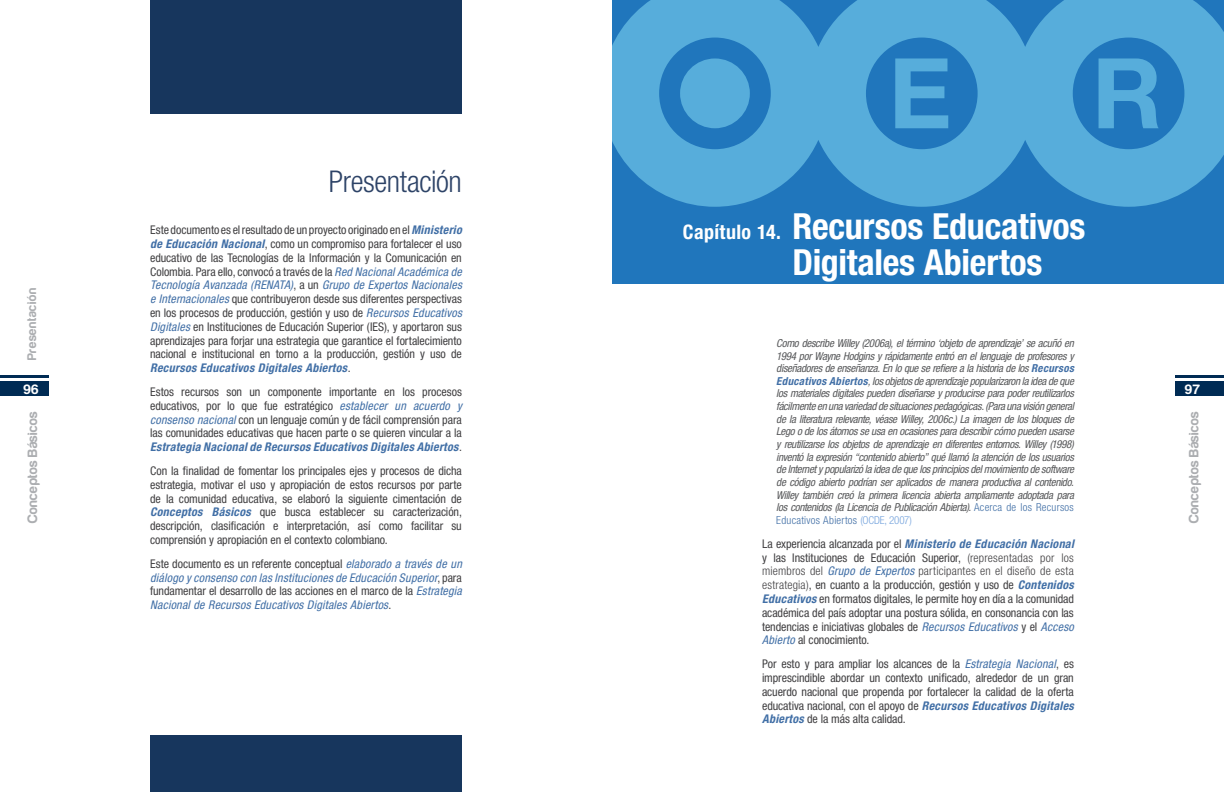
<style>
.page{position:relative;width:1224px;height:792px;background:#fff}
.page>*{position:absolute;margin:0;border:0;box-sizing:border-box;transform-origin:0 0}
.t1{font:700 condensed 36px/36px "Helvetica Neue LT Std";letter-spacing:-.005em;color:#fff}
.Título_2B{font:300 condensed 30px "Helvetica Neue LT Std";letter-spacing:-.015em;color:#2d4367}
.t2{font:700 14px "Harabara";letter-spacing:.02em;color:#acaeb1}
.t3{font:700 14px "Harabara";color:#fff}
.pageMarkL{font:700 13px "Harabara";letter-spacing:.035em;color:#acaeb1}
.t4{font:condensed 12px/13.8px "Helvetica Neue LT Std";letter-spacing:-.01em;color:#414042;text-align:justify}
.t5{font:italic condensed 12px/13.8px "Helvetica Neue LT Std";letter-spacing:.02em;color:#416fa6;text-align:justify}
.t6{font:italic condensed 11px/12.7px "Helvetica Neue LT Std";letter-spacing:-.03em;color:#58595b;text-align:justify}
.s1{font-weight:700;font-style:italic;color:#416fa6}
.s2{font-style:italic;color:#416fa6}
.s3{font-style:normal;color:#414042}
.s4{font-size:20px}
.s5{font-weight:700;color:#416fa6}
.s6{font-weight:300;font-style:normal;color:#416fa6}
.s7{font-weight:300;font-style:normal;color:#76a4dd}
.s8{font-weight:300}
</style>
<div class="page">
<div style="left:0;top:382px;width:48px;height:14px;background:#002b54"></div>
<hr style="left:0;top:375px;width:48px;height:3px;background:#002b54">
<div style="left:1176px;top:382px;width:48px;height:14px;background:#002b54"></div>
<hr style="left:1176px;top:375px;width:48px;height:3px;background:#002b54">
<div style="left:150px;top:0;width:312px;height:113px;background:#17365d"></div>
<div style="left:150px;top:735px;width:312px;height:57px;background:#17365d"></div>
<div style="left:612px;top:0;width:612px;height:283px;background:#2076bc"></div>
<svg style="left:612px;top:0;width:612px;height:207px;fill:#57addb"></svg>
<div style="left:680px;top:58px;width:70px;height:70px;background:#57addb;border-radius:50%"></div>
<svg style="left:895px;top:58px;width:53px;height:70px"></svg>
<svg style="left:1099px;top:58px;width:60px;height:70px"></svg>
<p class="pageMarkL" style="left:25px;top:360px;width:73px;rotate:-90deg">Presentación</p>
<p class="t3" style="left:24px;top:382px;width:16px">96</p>
<p class="t2" style="left:25px;top:523px;width:114px;rotate:-90deg">Conceptos Básicos</p>
<p class="Título_2B" style="left:329px;top:164px;width:135px">Presentación</p>
<p class="t4" style="left:150px;top:223px;width:313px">Este documento es el resultado de un proyecto originado en el <span class="s1">Ministerio de Educación Nacional</span>, como un compromiso para fortalecer el uso educativo de las Tecnologías de la Información y la Comunicación en Colombia. Para ello, convocó a través de la <span class="s2">Red Nacional Académica de Tecnología Avanzada (RENATA)</span>, a un <span class="s2">Grupo de Expertos Nacionales e Internacionales</span> que contribuyeron desde sus diferentes perspectivas en los procesos de producción, gestión y uso de <span class="s2">Recursos Educativos Digitales</span> en Instituciones de Educación Superior (IES), y aportaron sus aprendizajes para forjar una estrategia que garantice el fortalecimiento nacional e institucional en torno a la producción, gestión y uso de <span class="s1">Recursos Educativos Digitales Abiertos</span>.</p>
<p class="t4" style="left:150px;top:385px;width:313px">Estos recursos son un componente importante en los procesos educativos, por lo que fue estratégico <span class="s2">establecer un acuerdo y consenso nacional</span> con un lenguaje común y de fácil comprensión para las comunidades educativas que hacen parte o se quieren vincular a la <span class="s1">Estrategia Nacional de Recursos Educativos Digitales Abiertos</span>.</p>
<p class="t4" style="left:150px;top:464px;width:313px">Con la finalidad de fomentar los principales ejes y procesos de dicha estrategia, motivar el uso y apropiación de estos recursos por parte de la comunidad educativa, se elaboró la siguiente cimentación de <span class="s1">Conceptos Básicos</span> que busca establecer su caracterización, descripción, clasificación e interpretación, así como facilitar su comprensión y apropiación en el contexto colombiano.</p>
<p class="t5" style="left:150px;top:557px;width:313px"><span class="s3">Este documento es un referente conceptual</span> elaborado a través de un diálogo y consenso con las Instituciones de Educación Superior<span class="s3">, para fundamentar el desarrollo de las acciones en el marco de la</span> Estrategia Nacional de Recursos Educativos Digitales Abiertos<span class="s3">.</span></p>
<p class="t1" style="left:793px;top:207px;width:295px;text-indent:-110px"><span class="s4">Capítulo 14.</span> Recursos Educativos<br>Digitales Abiertos</p>
<p class="t6" style="left:776px;top:337px;width:299px">Como describe Willey (2006a), el término ‘objeto de aprendizaje’ se acuñó en 1994 por Wayne Hodgins y rápidamente entró en el lenguaje de profesores y diseñadores de enseñanza. En lo que se refiere a la historia de los <span class="s5">Recursos Educativos Abiertos</span>, los objetos de aprendizaje popularizaron la idea de que los materiales digitales pueden diseñarse y producirse para poder reutilizarlos fácilmente en una variedad de situaciones pedagógicas. (Para una visión general de la literatura relevante, véase Willey, 2006c.) La imagen de los bloques de Lego o de los átomos se usa en ocasiones para describir cómo pueden usarse y reutilizarse los objetos de aprendizaje en diferentes entornos. Willey (1998) inventó la expresión “contenido abierto” qué llamó la atención de los usuarios de Internet y popularizó la idea de que los principios del movimiento de software de código abierto podrían ser aplicados de manera productiva al contenido.<br>Willey también creó la primera licencia abierta ampliamente adoptada para los contenidos (la Licencia de Publicación Abierta). <span class="s6">Acerca de los Recursos Educativos Abiertos</span> <span class="s7">(OCDE, 2007)</span></p>
<p class="t4" style="left:762px;top:537px;width:313px">La experiencia alcanzada por el <span class="s1">Ministerio de Educación Nacional </span>y las Instituciones de Educación Superior, <span class="s8">(representadas por los miembros del</span> <span class="s2">Grupo de Expertos</span> <span class="s8">participantes en el diseño de esta estrategia)</span>, en cuanto a la producción, gestión y uso de <span class="s1">Contenidos Educativos</span> en formatos digitales, le permite hoy en día a la comunidad académica del país adoptar una postura sólida, en consonancia con las tendencias e iniciativas globales de <span class="s2">Recursos Educativos</span> y el <span class="s2">Acceso Abierto</span> al conocimiento.</p>
<p class="t4" style="left:762px;top:657px;width:313px">Por esto y para ampliar los alcances de la <span class="s2">Estrategia Nacional</span>, es imprescindible abordar un contexto unificado, alrededor de un gran acuerdo nacional que propenda por fortalecer la calidad de la oferta educativa nacional, con el apoyo de <span class="s1">Recursos Educativos Digitales Abiertos</span> de la más alta calidad.</p>
<p class="t3" style="left:1185px;top:382px;width:17px">97</p>
<p class="t2" style="left:1187px;top:523px;width:114px;rotate:-90deg">Conceptos Básicos</p>
</div>
